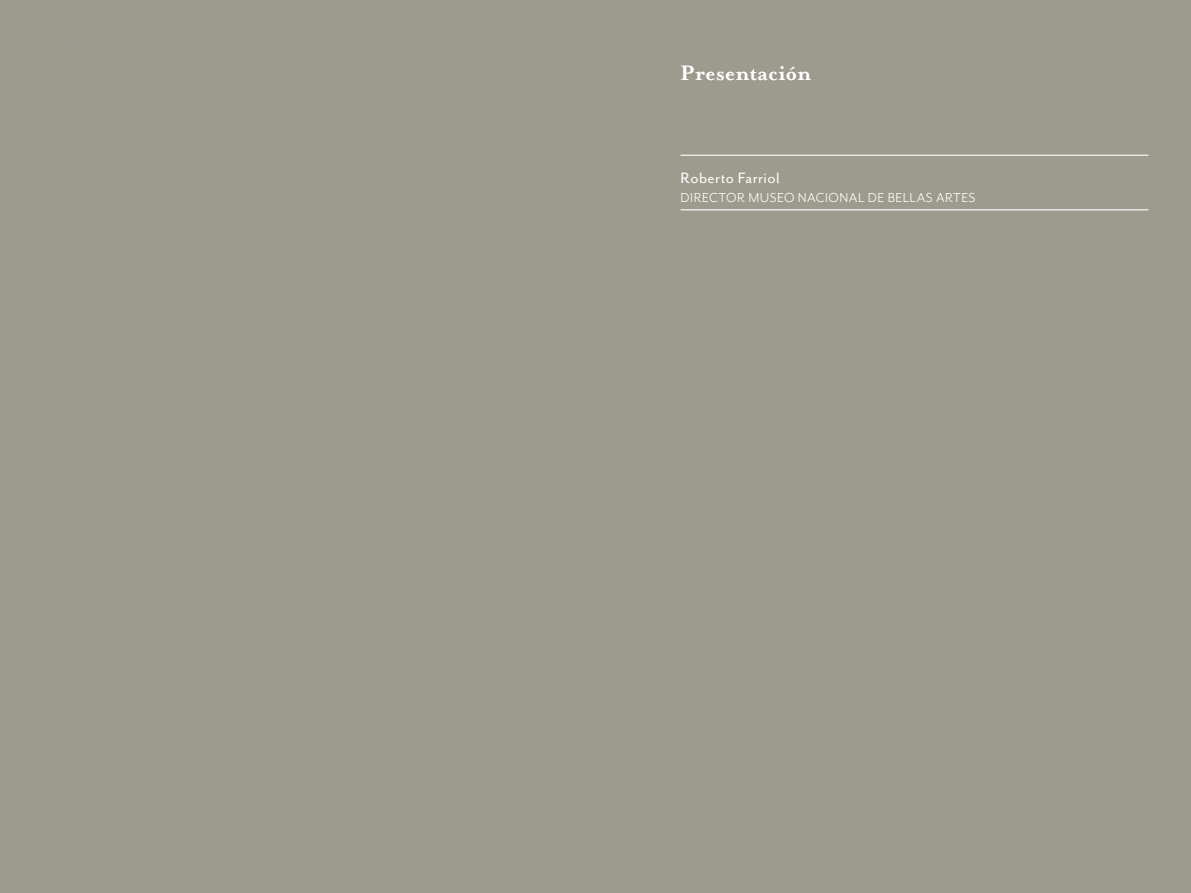
<style>
.page{position:relative;width:1191px;height:893px;background:#9d9b8e}
.page>*{position:absolute;margin:0;border:0;box-sizing:border-box;transform-origin:0 0}
.t1{font:700 24px "Mrs Eaves OT";color:#fff}
.t2{font:17.25px "Mr Eaves San OT";letter-spacing:.02em;color:#fff}
.t3{font:15px "Mr Eaves San OT";letter-spacing:.03em;color:#fff}
</style>
<div class="page">
<hr style="left:680px;top:155px;width:468px;height:1px;background:#fff">
<hr style="left:680px;top:209px;width:468px;height:1px;background:#fff">
<h1 class="t1" style="left:680px;top:59px;width:132px">Presentación</h1>
<p class="t2" style="left:680px;top:168px;width:101px">Roberto Farriol</p>
<p class="t3" style="left:680px;top:190px;width:296px">DIRECTOR MUSEO NACIONAL DE BELLAS ARTES</p>
</div>
